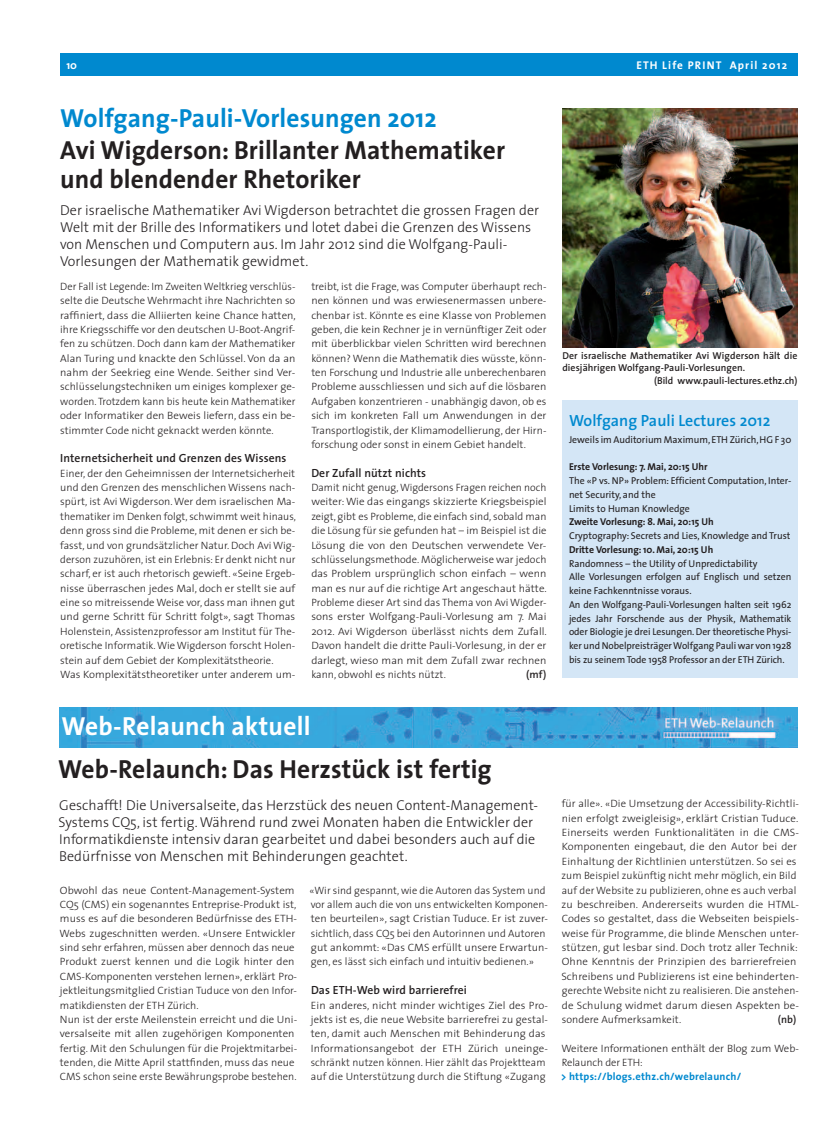
<style>
.page{position:relative;width:833px;height:1134px;background:#fff}
.page>*{position:absolute;margin:0;border:0;box-sizing:border-box;transform-origin:0 0}
.t1{font:700 26.25px/28.8px "The Sans";letter-spacing:.005em;color:#231f20}
.t2{font:700 26.25px "The Sans";letter-spacing:.005em;color:#0089cf}
.t3{font:700 26.25px "The Sans";letter-spacing:.01em;color:#fff}
.t4{font:600 16.25px "The Sans";letter-spacing:.005em;color:#0089cf}
.t5{font:300 14.38px/16.9px "The Sans";letter-spacing:.005em;color:#231f20}
.t6{font:600 11.88px "The Sans";letter-spacing:.01em;color:#231f20}
.t7{font:700 11.25px "The Sans";letter-spacing:.1em;color:#fff}
.t8{font:300 10.62px/14.4px "The Sans";letter-spacing:.005em;color:#231f20}
.t9{font:700 10.62px "The Sans";letter-spacing:.02em;color:#0089cf}
.t10{font:600 10.62px "The Sans";color:#231f20}
.t11{font:10px/13.8px "The Sans";letter-spacing:-.005em;color:#231f20}
.t12{font:600 10px "The Sans";letter-spacing:.01em;color:#231f20}
.t13{font:700 10px "The Sans";color:#231f20}
</style>
<div class="page">
<div style="left:60px;top:53px;width:23px;height:23px;background:#0089cf"></div>
<div style="left:83px;top:53px;width:714px;height:23px;background:#0089cf"></div>
<img style="left:60px;top:707px;width:737px;height:40px">
<img style="left:562px;top:109px;width:235px;height:238px">
<div style="left:562px;top:400px;width:235px;height:278px;background:#d4e6f6"></div>
<p class="t7" style="left:66px;top:55px;width:12px">10</p>
<p class="t7" style="left:636px;top:55px;width:152px">ETH Life PRINT April 2012</p>
<h1 class="t2" style="left:60px;top:96px;width:378px">Wolfgang-Pauli-Vorlesungen 2012</h1>
<h1 class="t1" style="left:60px;top:135px;width:446px">Avi Wigderson: Brillanter Mathematiker und blendender Rhetoriker</h1>
<p class="t5" style="left:60px;top:201px;width:480px">Der israelische Mathematiker Avi Wigderson betrachtet die grossen Fragen der Welt mit der Brille des Informatikers und lotet dabei die Grenzen des Wissens von Menschen und Computern aus. Im Jahr 2012 sind die Wolfgang-Pauli-Vorlesungen der Mathematik gewidmet.</p>
<p class="t8" style="left:60px;top:279px;width:237px;text-align:justify">Der Fall ist Legende: Im Zweiten Weltkrieg verschlüs&shy;selte die Deutsche Wehrmacht ihre Nachrichten so raffiniert, dass die Alliierten keine Chance hatten, ihre Kriegsschiffe vor den deutschen U-Boot-Angrif&shy;fen zu schützen. Doch dann kam der Mathematiker Alan Turing und knackte den Schlüssel. Von da an nahm der Seekrieg eine Wende. Seither sind Ver&shy;schlüsselungstechniken um einiges komplexer ge&shy;worden. Trotzdem kann bis heute kein Mathematiker oder Informatiker den Beweis liefern, dass ein be&shy;stimmter Code nicht geknackt werden könnte.</p>
<p class="t6" style="left:60px;top:448px;width:228px">Internetsicherheit und Grenzen des Wissens</p>
<p class="t8" style="left:60px;top:465px;width:237px">Einer, der den Geheimnissen der Internetsicherheit und den Grenzen des menschlichen Wissens nach&shy;spürt, ist Avi Wigderson. Wer dem israelischen Ma&shy;thematiker im Denken folgt, schwimmt weit hinaus, denn gross sind die Probleme, mit denen er sich be&shy;fasst, und von grundsätzlicher Natur. Doch Avi Wig&shy;derson zuzuhören, ist ein Erlebnis: Er denkt nicht nur scharf, er ist auch rhetorisch gewieft. «Seine Ergeb&shy;nisse überraschen jedes Mal, doch er stellt sie auf eine so mitreissende Weise vor, dass man ihnen gut und gerne Schritt für Schritt folgt», sagt Thomas Holenstein, Assistenzprofessor am Institut für The&shy;oretische Informatik. Wie Wigderson forscht Holen&shy;stein auf dem Gebiet der Komplexitätstheorie.<br>Was Komplexitätstheoretiker unter anderem um-</p>
<p class="t8" style="left:311px;top:279px;width:237px;text-align:justify">treibt, ist die Frage, was Computer überhaupt rech&shy;nen können und was erwiesenermassen unbere&shy;chenbar ist. Könnte es eine Klasse von Problemen geben, die kein Rechner je in vernünftiger Zeit oder mit überblickbar vielen Schritten wird berechnen können? Wenn die Mathematik dies wüsste, könn&shy;ten Forschung und Industrie alle unberechenbaren Probleme ausschliessen und sich auf die lösbaren Aufgaben konzentrieren - unabhängig davon, ob es sich im konkreten Fall um Anwendungen in der Transportlogistik, der Klimamodellierung, der Hirn&shy;forschung oder sonst in einem Gebiet handelt.</p>
<p class="t6" style="left:311px;top:463px;width:116px">Der Zufall nützt nichts</p>
<p class="t8" style="left:311px;top:480px;width:237px;text-align:justify">Damit nicht genug, Wigdersons Fragen reichen noch weiter: Wie das eingangs skizzierte Kriegsbeispiel zeigt, gibt es Probleme, die einfach sind, sobald man die Lösung für sie gefunden hat – im Beispiel ist die Lösung die von den Deutschen verwendete Ver&shy;schlüsselungsmethode. Möglicherweise war jedoch das Problem ursprünglich schon einfach – wenn man es nur auf die richtige Art angeschaut hätte.<br>Probleme dieser Art sind das Thema von Avi Wigder&shy;sons erster Wolfgang-Pauli-Vorlesung am 7. Mai 2012. Avi Wigderson überlässt nichts dem Zufall.<br>Davon handelt die dritte Pauli-Vorlesung, in der er darlegt, wieso man mit dem Zufall zwar rechnen kann, obwohl es nichts nützt.</p>
<p class="t10" style="left:526px;top:665px;width:22px">(mf)</p>
<p class="t12" style="left:562px;top:347px;width:237px">Der israelische Mathematiker Avi Wigderson hält die</p>
<p class="t12" style="left:562px;top:360px;width:184px">diesjährigen Wolfgang-Pauli-Vorlesungen.</p>
<p class="t12" style="left:654px;top:372px;width:145px">(Bild www.pauli-lectures.ethz.ch)</p>
<h2 class="t4" style="left:569px;top:406px;width:203px">Wolfgang Pauli Lectures 2012</h2>
<p class="t11" style="left:569px;top:432px;width:224px">Jeweils im Auditorium Maximum, ETH Zürich, HG F 30</p>
<p class="t13" style="left:569px;top:459px;width:140px">Erste Vorlesung: 7. Mai, 20:15 Uhr</p>
<p class="t11" style="left:569px;top:474px;width:224px">The «P vs. NP» Problem: Efficient Computation, Inter&shy;net Security, and the<br>Limits to Human Knowledge</p>
<p class="t13" style="left:569px;top:514px;width:146px">Zweite Vorlesung: 8. Mai, 20:15 Uh</p>
<p class="t11" style="left:569px;top:529px;width:223px">Cryptography: Secrets and Lies, Knowledge and Trust</p>
<p class="t13" style="left:569px;top:541px;width:146px">Dritte Vorlesung: 10. Mai, 20:15 Uh</p>
<p class="t11" style="left:569px;top:556px;width:224px">Randomness – the Utility of Unpredictability<br>Alle Vorlesungen erfolgen auf Englisch und setzen keine Fachkenntnisse voraus.<br>An den Wolfgang-Pauli-Vorlesungen halten seit 1962 jedes Jahr Forschende aus der Physik, Mathematik oder Biologie je drei Lesungen. Der theoretische Physi&shy;ker und Nobelpreisträger Wolfgang Pauli war von 1928 bis zu seinem Tode 1958 Professor an der ETH Zürich.</p>
<h1 class="t3" style="left:62px;top:704px;width:250px">Web-Relaunch aktuell</h1>
<h1 class="t1" style="left:58px;top:754px;width:435px">Web-Relaunch: Das Herzstück ist fertig</h1>
<p class="t5" style="left:59px;top:796px;width:481px">Geschafft! Die Universalseite, das Herzstück des neuen Content-Management-Systems CQ5, ist fertig. Während rund zwei Monaten haben die Entwickler der Informatikdienste intensiv daran gearbeitet und dabei besonders auch auf die Bedürfnisse von Menschen mit Behinderungen geachtet.</p>
<p class="t8" style="left:60px;top:882px;width:239px">Obwohl das neue Content-Management-System CQ5 (CMS) ein sogenanntes Entreprise-Produkt ist, muss es auf die besonderen Bedürfnisse des ETH-Webs zugeschnitten werden. «Unsere Entwickler sind sehr erfahren, müssen aber dennoch das neue Produkt zuerst kennen und die Logik hinter den CMS-Komponenten verstehen lernen», erklärt Pro&shy;jektleitungsmitglied Cristian Tuduce von den Infor&shy;matikdiensten der ETH Zürich.<br>Nun ist der erste Meilenstein erreicht und die Uni&shy;versalseite mit allen zugehörigen Komponenten fertig. Mit den Schulungen für die Projektmitarbei&shy;tenden, die Mitte April stattfinden, muss das neue CMS schon seine erste Bewährungsprobe bestehen.</p>
<p class="t8" style="left:309px;top:882px;width:240px">«Wir sind gespannt, wie die Autoren das System und vor allem auch die von uns entwickelten Komponen&shy;ten beurteilen», sagt Cristian Tuduce. Er ist zuver&shy;sichtlich, dass CQ5 bei den Autorinnen und Autoren gut ankommt: «Das CMS erfüllt unsere Erwartun&shy;gen, es lässt sich einfach und intuitiv bedienen.»</p>
<p class="t6" style="left:311px;top:980px;width:157px">Das ETH-Web wird barrierefrei</p>
<p class="t8" style="left:311px;top:997px;width:239px">Ein anderes, nicht minder wichtiges Ziel des Pro&shy;jekts ist es, die neue Website barrierefrei zu gestal&shy;ten, damit auch Menschen mit Behinderung das Informationsangebot der ETH Zürich uneinge&shy;schränkt nutzen können. Hier zählt das Projektteam auf die Unterstützung durch die Stiftung «Zugang</p>
<p class="t8" style="left:561px;top:796px;width:239px">für alle». «Die Umsetzung der Accessibility-Richtli&shy;nien erfolgt zweigleisig», erklärt Cristian Tuduce.<br>Einerseits werden Funktionalitäten in die CMS-Komponenten eingebaut, die den Autor bei der Einhaltung der Richtlinien unterstützen. So sei es zum Beispiel zukünftig nicht mehr möglich, ein Bild auf der Website zu publizieren, ohne es auch verbal zu beschreiben. Andererseits wurden die HTML-Codes so gestaltet, dass die Webseiten beispiels&shy;weise für Programme, die blinde Menschen unter&shy;stützen, gut lesbar sind. Doch trotz aller Technik:<br>Ohne Kenntnis der Prinzipien des barrierefreien Schreibens und Publizierens ist eine behinderten&shy;gerechte Website nicht zu realisieren. Die anstehen&shy;de Schulung widmet darum diesen Aspekten be&shy;sondere Aufmerksamkeit.</p>
<p class="t10" style="left:778px;top:1010px;width:20px">(nb)</p>
<p class="t8" style="left:561px;top:1040px;width:239px">Weitere Informationen enthält der Blog zum Web-<br>Relaunch der ETH:</p>
<p class="t9" style="left:561px;top:1068px;width:181px">&gt; https://blogs.ethz.ch/webrelaunch/</p>
</div>
